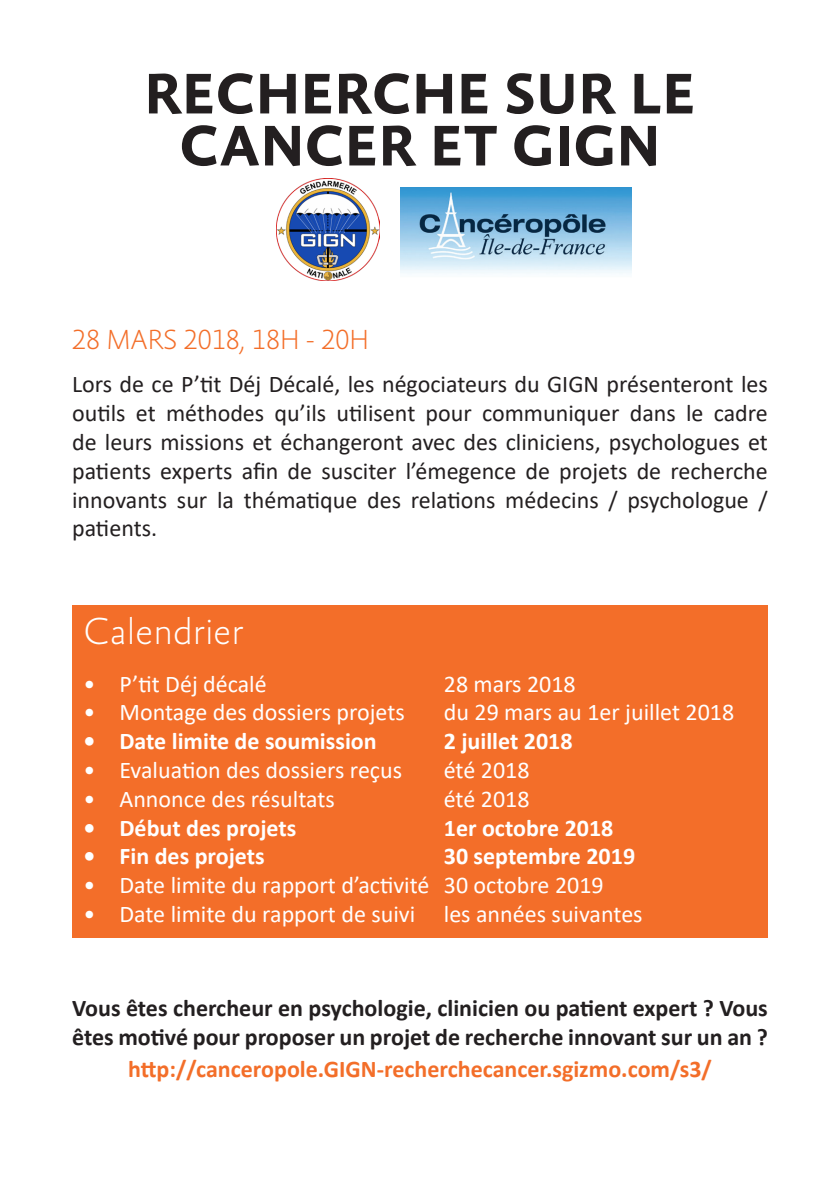
<style>
.page{position:relative;width:840px;height:1191px;background:#fff}
.page>*{position:absolute;margin:0;border:0;box-sizing:border-box;transform-origin:0 0}
.t1{font:700 58px/52px "Absara Sans TF";color:#231f20;text-align:center}
.t2{font:100 38px "Absara Sans TF";color:#fff}
.t3{font:100 28px "Absara Sans TF";color:#f36e29}
.Texte{font:24px/28.8px "Calibri";color:#231f20;text-align:justify}
.t4{font:24px "Calibri";color:#fff}
.Texte-2{font:700 24px/28.8px "Calibri";color:#231f20}
.t5{font:700 24px "Calibri";color:#fff}
.t6{font:700 24px "Calibri";color:#f36e29}
</style>
<div class="page">
<div style="left:72px;top:662px;width:695px;height:275px;background:#f36e29"></div>
<div style="left:72px;top:605px;width:695px;height:57px;background:#f36e29"></div>
<img style="left:400px;top:188px;width:231px;height:86px">
<img style="left:276px;top:178px;width:103px;height:103px">
<p class="t1" style="left:144px;top:71px;width:552px">RECHERCHE SUR LE<br>CANCER ET GIGN</p>
<p class="t3" style="left:72px;top:325px;width:298px">28 MARS 2018, 18H - 20H</p>
<p class="Texte" style="left:72px;top:369px;width:697px">Lors de ce P’tit Déj Décalé, les négociateurs du GIGN présenteront les outils et méthodes qu’ils utilisent pour communiquer dans le cadre de leurs missions et échangeront avec des cliniciens, psychologues et patients experts afin de susciter l’émegence de projets de recherche innovants sur la thématique des relations médecins / psychologue / patients.</p>
<p class="t2" style="left:83px;top:611px;width:162px">Calendrier</p>
<p class="t4" style="left:83px;top:667px;width:185px">• P’tit Déj décalé</p>
<p class="t4" style="left:443px;top:667px;width:133px">28 mars 2018</p>
<p class="t4" style="left:83px;top:696px;width:323px">• Montage des dossiers projets</p>
<p class="t4" style="left:443px;top:696px;width:292px">du 29 mars au 1er juillet 2018</p>
<p class="t5" style="left:83px;top:724px;width:295px">• Date limite de soumission</p>
<p class="t5" style="left:443px;top:724px;width:130px">2 juillet 2018</p>
<p class="t4" style="left:83px;top:753px;width:320px">• Evaluation des dossiers reçus</p>
<p class="t4" style="left:443px;top:753px;width:87px">été 2018</p>
<p class="t4" style="left:83px;top:782px;width:253px">• Annonce des résultats</p>
<p class="t4" style="left:443px;top:782px;width:87px">été 2018</p>
<p class="t5" style="left:83px;top:810px;width:214px">• Début des projets</p>
<p class="t5" style="left:443px;top:810px;width:171px">1er octobre 2018</p>
<p class="t5" style="left:83px;top:839px;width:183px">• Fin des projets</p>
<p class="t5" style="left:443px;top:839px;width:193px">30 septembre 2019</p>
<p class="t4" style="left:83px;top:868px;width:521px">• Date limite du rapport d’activité 30 octobre 2019</p>
<p class="t4" style="left:83px;top:897px;width:560px">• Date limite du rapport de suivi les années suivantes</p>
<p class="Texte-2" style="left:72px;top:993px;width:697px">Vous êtes chercheur en psychologie, clinicien ou patient expert ? Vous êtes motivé pour proposer un projet de recherche innovant sur un an ?</p>
<p class="t6" style="left:128px;top:1052px;width:585px">http://canceropole.GIGN-recherchecancer.sgizmo.com/s3/</p>
</div>
